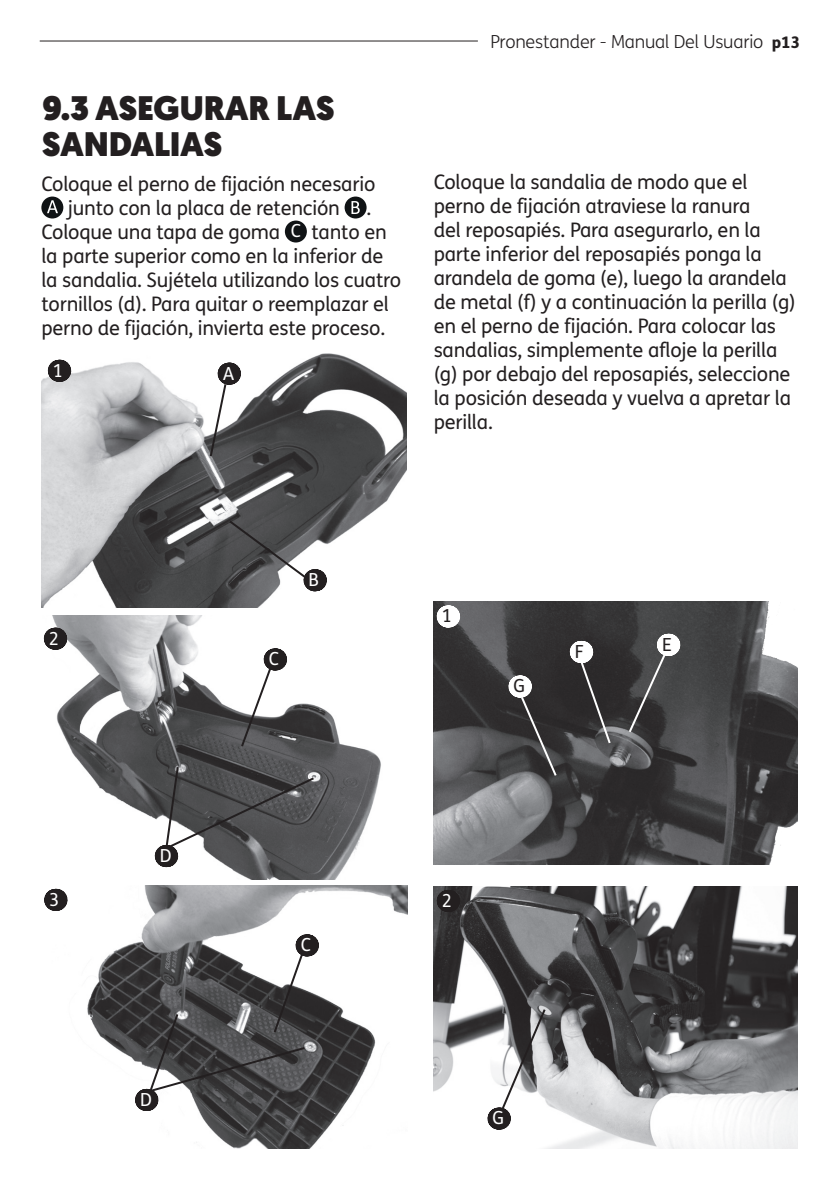
<style>
.page{position:relative;width:840px;height:1191px;background:#fff}
.page>*{position:absolute;margin:0;border:0;box-sizing:border-box;transform-origin:0 0}
.t1{font:900 34px/36px "Geomanist";letter-spacing:-.01em;color:#231f20}
.t2{font:20px/24px "FS Me";letter-spacing:-.01em;color:#231f20}
.t3{font:300 18px "FS Me";letter-spacing:-.01em;color:#231f20}
.t4{font:18px "FS Me";color:#fff}
.t5{font:18px "FS Me";color:#231f20}
.s1{font-size:18px;color:#fff}
.s2{font-weight:800;font-size:16px}
</style>
<div class="page">
<hr style="left:40px;top:41px;width:437px;height:1px;background:#231f20">
<div style="left:41px;top:196px;width:22px;height:22px;background:#101315;border-radius:50%"></div>
<svg style="left:47px;top:200px;width:11px;height:13px"></svg>
<div style="left:344px;top:196px;width:22px;height:22px;background:#101315;border-radius:50%"></div>
<svg style="left:351px;top:201px;width:8px;height:13px"></svg>
<div style="left:285px;top:220px;width:22px;height:22px;background:#101315;border-radius:50%"></div>
<img style="left:43px;top:616px;width:338px;height:263px">
<img style="left:41px;top:353px;width:365px;height:254px">
<img style="left:44px;top:885px;width:363px;height:264px">
<svg style="left:59px;top:360px;width:1px;height:22px"></svg>
<svg style="left:55px;top:627px;width:1px;height:22px"></svg>
<svg style="left:55px;top:889px;width:2px;height:22px"></svg>
<svg style="left:208px;top:363px;width:22px;height:95px"></svg>
<svg style="left:314px;top:569px;width:2px;height:22px"></svg>
<svg style="left:227px;top:518px;width:80px;height:62px;background:#616163"></svg>
<svg style="left:239px;top:648px;width:37px;height:100px"></svg>
<svg style="left:146px;top:934px;width:162px;height:177px"></svg>
<svg style="left:164px;top:765px;width:152px;height:102px;background:#5e5e60"></svg>
<img style="left:433px;top:886px;width:364px;height:263px">
<img style="left:433px;top:601px;width:364px;height:263px">
<svg style="left:447px;top:890px;width:2px;height:22px"></svg>
<svg style="left:447px;top:605px;width:2px;height:22px"></svg>
<svg style="left:498px;top:1007px;width:49px;height:122px"></svg>
<svg style="left:626px;top:634px;width:43px;height:100px;background:#4f4f50"></svg>
<svg style="left:578px;top:641px;width:34px;height:104px;background:#4d4b4c"></svg>
<svg style="left:519px;top:675px;width:39px;height:103px;background:#494849"></svg>
<h1 class="t1" style="left:42px;top:90px;width:294px">9.3 ASEGURAR LAS<br>SANDALIAS</h1>
<p class="t2" style="left:41px;top:171px;width:335px;text-align:center">Coloque el perno de fijación necesario junto con la placa de retención</p>
<p class="t2" style="left:41px;top:195px;width:361px;text-indent:325px">.<br>Coloque una tapa de goma <span class="s1">C</span> tanto en la parte superior como en la inferior de la sandalia. Sujétela utilizando los cuatro tornillos (d). Para quitar o reemplazar el perno de fijación, invierta este proceso.</p>
<p class="t4" style="left:53px;top:358px;width:12px">1</p>
<p class="t4" style="left:222px;top:361px;width:13px">A</p>
<p class="t3" style="left:490px;top:29px;width:311px">Pronestander - Manual Del Usuario <span class="s2">p13</span></p>
<p class="t2" style="left:433px;top:170px;width:363px">Coloque la sandalia de modo que el perno de fijación atraviese la ranura<br>del reposapiés. Para asegurarlo, en la parte inferior del reposapiés ponga la arandela de goma (e), luego la arandela de metal (f) y a continuación la perilla (g) en el perno de fijación. Para colocar las sandalias, simplemente afloje la perilla (g) por debajo del reposapiés, seleccione la posición deseada y vuelva a apretar la perilla.</p>
<p class="t4" style="left:49px;top:626px;width:12px">2</p>
<p class="t4" style="left:268px;top:646px;width:12px">C</p>
<p class="t4" style="left:308px;top:567px;width:12px">B</p>
<p class="t5" style="left:441px;top:603px;width:12px">1</p>
<p class="t5" style="left:513px;top:673px;width:13px">G</p>
<p class="t5" style="left:574px;top:639px;width:10px">F</p>
<p class="t5" style="left:661px;top:632px;width:11px">E</p>
<p class="t4" style="left:49px;top:887px;width:12px">3</p>
<p class="t4" style="left:160px;top:843px;width:13px">D</p>
<p class="t4" style="left:140px;top:1087px;width:13px">D</p>
<p class="t4" style="left:300px;top:932px;width:12px">C</p>
<p class="t4" style="left:441px;top:888px;width:12px">2</p>
<p class="t4" style="left:492px;top:1105px;width:13px">G</p>
</div>
